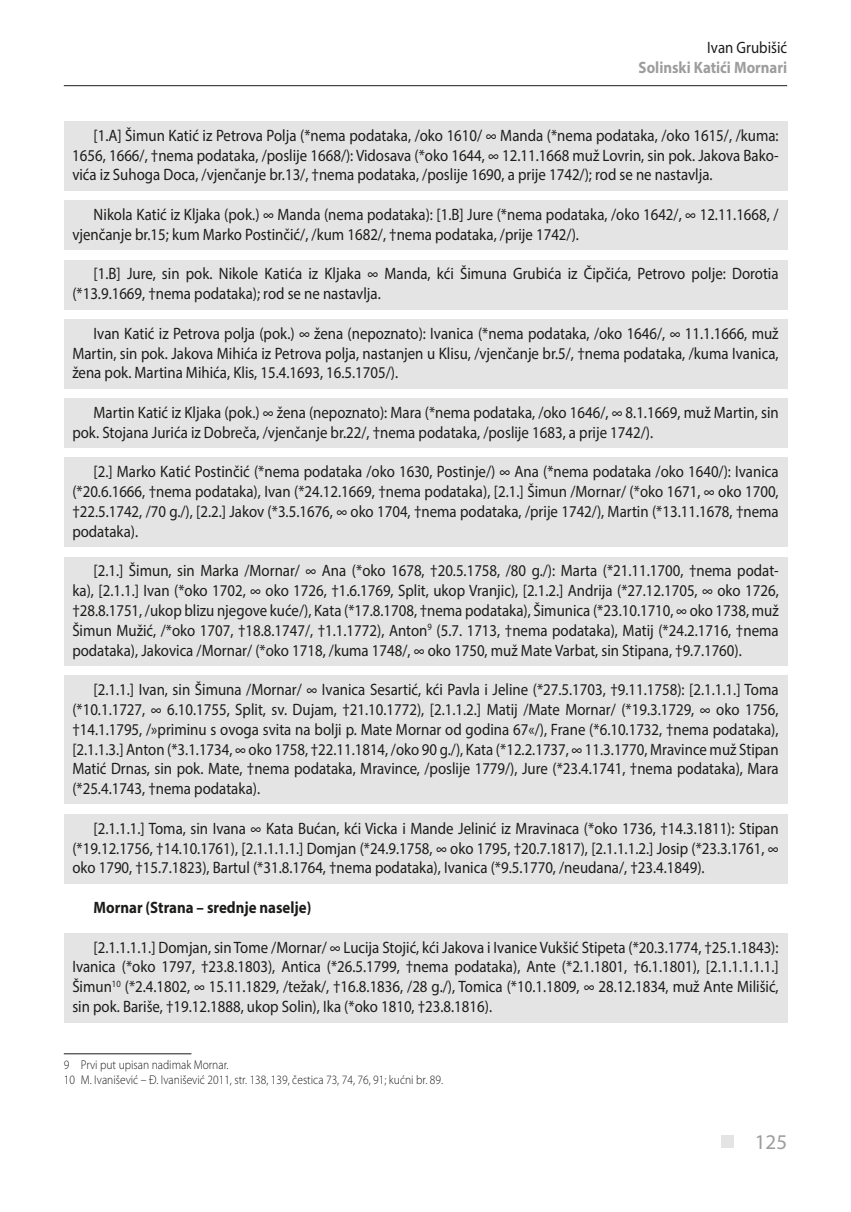
<style>
.page{position:relative;width:851px;height:1212px;background:#fff}
.page>*{position:absolute;margin:0;border:0;box-sizing:border-box;transform-origin:0 0}
.t1{font:21px "Myriad Pro";color:#9e9d9d}
.t2{font:16.5px/19.8px "Myriad Pro";color:#1c1c1b;text-align:justify;scale:.9 1}
.t3{font:700 16.5px "Myriad Pro";color:#1c1c1b;scale:.9 1}
.t4{font:700 16.5px "Myriad Pro";color:#9e9d9d;scale:.9 1}
.t5{font:300 12.75px/15.3px "Myriad Pro";color:#1c1c1b;scale:.9 1}
</style>
<div class="page">
<hr style="left:64px;top:85px;width:723px;height:1px;background:#1c1c1b">
<div style="left:721px;top:1135px;width:12px;height:13px;background:#e4e4e4"></div>
<div style="left:64px;top:121px;width:723px;height:70px;background:#e4e4e4"></div>
<div style="left:64px;top:319px;width:723px;height:70px;background:#e4e4e4"></div>
<div style="left:64px;top:814px;width:723px;height:70px;background:#e4e4e4"></div>
<div style="left:64px;top:458px;width:723px;height:89px;background:#e4e4e4"></div>
<div style="left:64px;top:933px;width:723px;height:89px;background:#e4e4e4"></div>
<div style="left:64px;top:675px;width:723px;height:129px;background:#e4e4e4"></div>
<div style="left:64px;top:557px;width:723px;height:108px;background:#e4e4e4"></div>
<div style="left:64px;top:200px;width:723px;height:50px;background:#e4e4e4"></div>
<div style="left:64px;top:260px;width:723px;height:49px;background:#e4e4e4"></div>
<div style="left:64px;top:398px;width:723px;height:50px;background:#e4e4e4"></div>
<hr style="left:64px;top:1053px;width:127px;height:1px;background:#1c1c1b">
<p class="t2" style="left:707px;top:37px;width:90px">Ivan Grubišić</p>
<p class="t4" style="left:638px;top:56px;width:166px">Solinski Katići Mornari</p>
<p class="t2" style="left:72px;top:125px;width:786px;text-indent:21px">[1.A] Šimun Katić iz Petrova Polja (*nema podataka, /oko 1610/ ∞ Manda (*nema podataka, /oko 1615/, /kuma:<br>1656, 1666/, †nema podataka, /poslije 1668/): Vidosava (*oko 1644, ∞ 12.11.1668 muž Lovrin, sin pok. Jakova Bako&shy;vića iz Suhoga Doca, /vjenčanje br.13/, †nema podataka, /poslije 1690, a prije 1742/); rod se ne nastavlja.</p>
<p class="t2" style="left:72px;top:204px;width:786px;text-indent:21px">Nikola Katić iz Kljaka (pok.) ∞ Manda (nema podataka): [1.B] Jure (*nema podataka, /oko 1642/, ∞ 12.11.1668, / vjenčanje br.15; kum Marko Postinčić/, /kum 1682/, †nema podataka, /prije 1742/).</p>
<p class="t2" style="left:72px;top:264px;width:786px;text-indent:21px">[1.B] Jure, sin pok. Nikole Katića iz Kljaka ∞ Manda, kći Šimuna Grubića iz Čipčića, Petrovo polje: Dorotia (*13.9.1669, †nema podataka); rod se ne nastavlja.</p>
<p class="t2" style="left:72px;top:323px;width:786px;text-indent:21px">Ivan Katić iz Petrova polja (pok.) ∞ žena (nepoznato): Ivanica (*nema podataka, /oko 1646/, ∞ 11.1.1666, muž Martin, sin pok. Jakova Mihića iz Petrova polja, nastanjen u Klisu, /vjenčanje br.5/, †nema podataka, /kuma Ivanica, žena pok. Martina Mihića, Klis, 15.4.1693, 16.5.1705/).</p>
<p class="t2" style="left:72px;top:402px;width:786px;text-indent:21px">Martin Katić iz Kljaka (pok.) ∞ žena (nepoznato): Mara (*nema podataka, /oko 1646/, ∞ 8.1.1669, muž Martin, sin pok. Stojana Jurića iz Dobreča, /vjenčanje br.22/, †nema podataka, /poslije 1683, a prije 1742/).</p>
<p class="t2" style="left:72px;top:462px;width:786px;text-indent:21px">[2.] Marko Katić Postinčić (*nema podataka /oko 1630, Postinje/) ∞ Ana (*nema podataka /oko 1640/): Ivanica (*20.6.1666, †nema podataka), Ivan (*24.12.1669, †nema podataka), [2.1.] Šimun /Mornar/ (*oko 1671, ∞ oko 1700, †22.5.1742, /70 g./), [2.2.] Jakov (*3.5.1676, ∞ oko 1704, †nema podataka, /prije 1742/), Martin (*13.11.1678, †nema podataka).</p>
<p class="t2" style="left:72px;top:561px;width:786px;text-indent:21px">[2.1.] Šimun, sin Marka /Mornar/ ∞ Ana (*oko 1678, †20.5.1758, /80 g./): Marta (*21.11.1700, †nema podat&shy;ka), [2.1.1.] Ivan (*oko 1702, ∞ oko 1726, †1.6.1769, Split, ukop Vranjic), [2.1.2.] Andrija (*27.12.1705, ∞ oko 1726, †28.8.1751, /ukop blizu njegove kuće/), Kata (*17.8.1708, †nema podataka), Šimunica (*23.10.1710, ∞ oko 1738, muž Šimun Mužić, /*oko 1707, †18.8.1747/, †1.1.1772), Anton<sup>9</sup> (5.7. 1713, †nema podataka), Matij (*24.2.1716, †nema podataka), Jakovica /Mornar/ (*oko 1718, /kuma 1748/, ∞ oko 1750, muž Mate Varbat, sin Stipana, †9.7.1760).</p>
<p class="t2" style="left:72px;top:679px;width:786px;text-indent:21px">[2.1.1.] Ivan, sin Šimuna /Mornar/ ∞ Ivanica Sesartić, kći Pavla i Jeline (*27.5.1703, †9.11.1758): [2.1.1.1.] Toma (*10.1.1727, ∞ 6.10.1755, Split, sv. Dujam, †21.10.1772), [2.1.1.2.] Matij /Mate Mornar/ (*19.3.1729, ∞ oko 1756, †14.1.1795, /»priminu s ovoga svita na bolji p. Mate Mornar od godina 67«/), Frane (*6.10.1732, †nema podataka), [2.1.1.3.] Anton (*3.1.1734, ∞ oko 1758, †22.11.1814, /oko 90 g./), Kata (*12.2.1737, ∞ 11.3.1770, Mravince muž Stipan Matić Drnas, sin pok. Mate, †nema podataka, Mravince, /poslije 1779/), Jure (*23.4.1741, †nema podataka), Mara (*25.4.1743, †nema podataka).</p>
<p class="t2" style="left:72px;top:818px;width:786px;text-indent:21px">[2.1.1.1.] Toma, sin Ivana ∞ Kata Bućan, kći Vicka i Mande Jelinić iz Mravinaca (*oko 1736, †14.3.1811): Stipan (*19.12.1756, †14.10.1761), [2.1.1.1.1.] Domjan (*24.9.1758, ∞ oko 1795, †20.7.1817), [2.1.1.1.2.] Josip (*23.3.1761, ∞ oko 1790, †15.7.1823), Bartul (*31.8.1764, †nema podataka), Ivanica (*9.5.1770, /neudana/, †23.4.1849).</p>
<p class="t3" style="left:94px;top:897px;width:243px">Mornar (Strana – srednje naselje)</p>
<p class="t2" style="left:72px;top:937px;width:786px;text-indent:21px">[2.1.1.1.1.] Domjan, sin Tome /Mornar/ ∞ Lucija Stojić, kći Jakova i Ivanice Vukšić Stipeta (*20.3.1774, †25.1.1843):<br>Ivanica (*oko 1797, †23.8.1803), Antica (*26.5.1799, †nema podataka), Ante (*2.1.1801, †6.1.1801), [2.1.1.1.1.1.] Šimun<sup>10</sup> (*2.4.1802, ∞ 15.11.1829, /težak/, †16.8.1836, /28 g./), Tomica (*10.1.1809, ∞ 28.12.1834, muž Ante Milišić, sin pok. Bariše, †19.12.1888, ukop Solin), Ika (*oko 1810, †23.8.1816).</p>
<p class="t5" style="left:64px;top:1057px;width:423px">9 Prvi put upisan nadimak Mornar.<br>10 M. Ivanišević – Đ. Ivanišević 2011, str. 138, 139, čestica 73, 74, 76, 91; kućni br. 89.</p>
<p class="t1" style="left:754px;top:1128px;width:34px">125</p>
</div>
